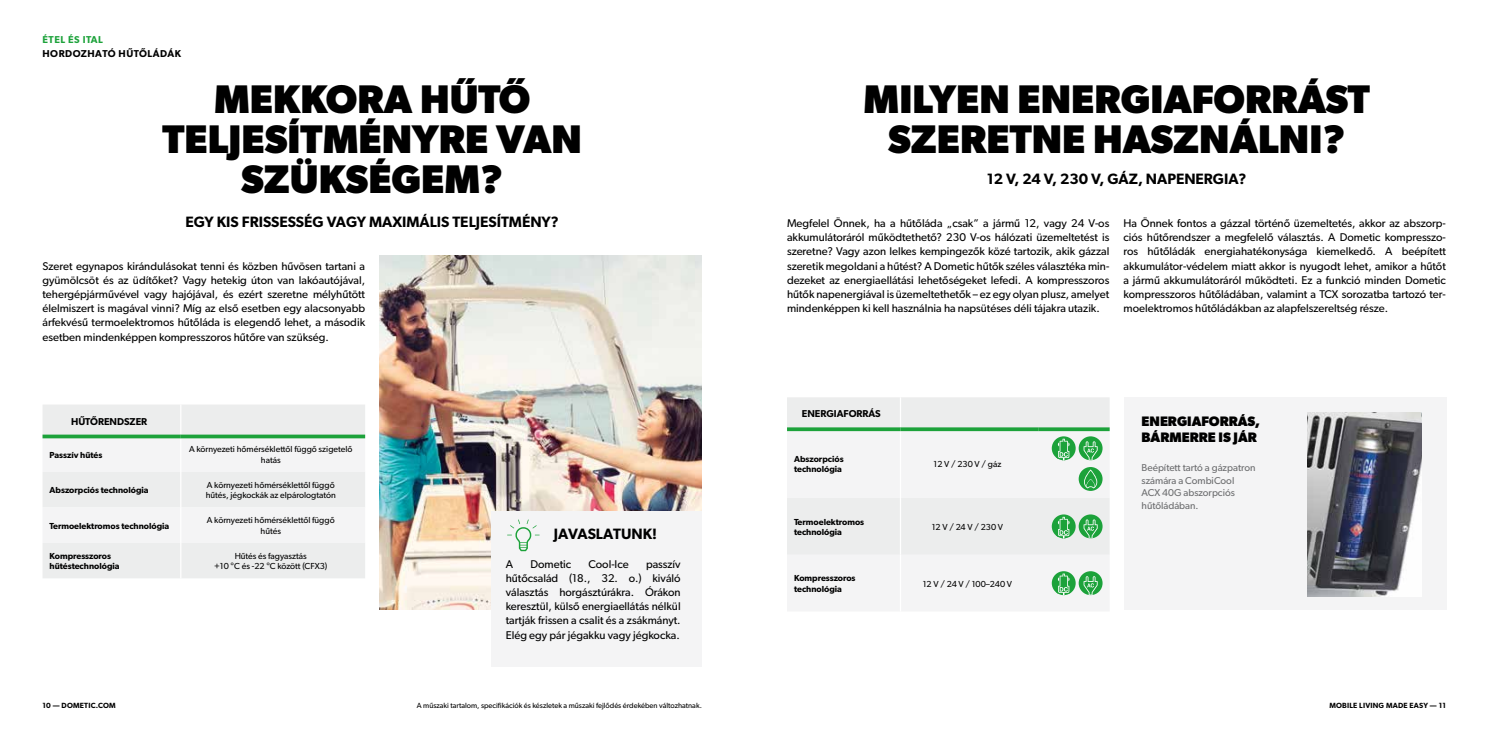
<style>
.page{position:relative;width:1489px;height:745px;background:#fff}
.page>*{position:absolute;margin:0;border:0;box-sizing:border-box;transform-origin:0 0}
.t1{font:700 40px/40px "Gibson";color:#000;text-align:center}
.t2{font:600 15px "Gibson";color:#000}
.t3{font:700 13.75px/16.2px "Gibson";color:#000}
.t4{font:11.25px/14.1px "Gibson";color:#000;text-align:justify}
.t5{font:10px/12.5px "Gibson";color:#6d6e70}
.t6{font:600 10px "Gibson";color:#000}
.t7{font:600 10px "Gibson";letter-spacing:.05em;color:#000}
.t8{font:600 10px "Gibson";letter-spacing:.05em;color:#1ca23a}
.t9{font:8.75px/10.5px "Gibson";color:#000;text-align:center}
.t10{font:600 8.75px/10.5px "Gibson";color:#000}
.t11{font:7.5px "Gibson";color:#000}
.t12{font:600 7.5px "Gibson";letter-spacing:.025em;color:#000}
</style>
<div class="page">
<div style="left:1123px;top:397px;width:323px;height:212px;background:#f4f4f5"></div>
<img style="left:379px;top:255px;width:323px;height:354px">
<div style="left:787px;top:397px;width:322px;height:30px;background:#eceded"></div>
<div style="left:787px;top:431px;width:322px;height:180px;background:#f4f4f5"></div>
<hr style="left:899px;top:397px;width:2px;height:30px;background:#fff">
<hr style="left:899px;top:431px;width:2px;height:66px;background:#fff">
<hr style="left:899px;top:497px;width:2px;height:57px;background:#fff">
<hr style="left:899px;top:554px;width:2px;height:57px;background:#fff">
<svg style="left:787px;top:427px;width:113px;height:4px"></svg>
<svg style="left:900px;top:427px;width:138px;height:4px"></svg>
<svg style="left:1038px;top:427px;width:71px;height:4px"></svg>
<div style="left:1078px;top:436px;width:24px;height:24px;background:#1ca23a;border-radius:50%"></div>
<svg style="left:1083px;top:441px;width:14px;height:19px"></svg>
<div style="left:1051px;top:436px;width:24px;height:24px;background:#1ca23a;border-radius:50%"></div>
<svg style="left:1056px;top:438px;width:14px;height:22px"></svg>
<svg style="left:1078px;top:466px;width:24px;height:24px"></svg>
<svg style="left:1083px;top:469px;width:14px;height:19px"></svg>
<svg style="left:1078px;top:514px;width:24px;height:24px"></svg>
<svg style="left:1083px;top:519px;width:14px;height:19px"></svg>
<svg style="left:1051px;top:514px;width:24px;height:24px"></svg>
<svg style="left:1056px;top:516px;width:14px;height:22px"></svg>
<div style="left:1078px;top:571px;width:24px;height:23px;background:#1ca23a;border-radius:50%"></div>
<svg style="left:1083px;top:576px;width:14px;height:18px"></svg>
<svg style="left:1051px;top:571px;width:24px;height:23px"></svg>
<svg style="left:1056px;top:573px;width:14px;height:21px"></svg>
<img style="left:1307px;top:412px;width:114px;height:183px">
<div style="left:491px;top:510px;width:211px;height:156px;background:#f4f4f5"></div>
<svg style="left:507px;top:519px;width:32px;height:32px"></svg>
<div style="left:43px;top:405px;width:322px;height:173px;background:#eceded"></div>
<div style="left:43px;top:438px;width:322px;height:104px;background:#f4f4f5"></div>
<hr style="left:180px;top:404px;width:1px;height:30px;background:#fff">
<hr style="left:180px;top:438px;width:1px;height:33px;background:#fff">
<hr style="left:180px;top:471px;width:1px;height:36px;background:#fff">
<hr style="left:180px;top:507px;width:1px;height:35px;background:#fff">
<hr style="left:180px;top:542px;width:1px;height:36px;background:#fff">
<svg style="left:43px;top:434px;width:138px;height:4px"></svg>
<svg style="left:181px;top:434px;width:184px;height:4px"></svg>
<p class="t8" style="left:43px;top:33px;width:62px">ÉTEL ÉS ITAL</p>
<p class="t7" style="left:43px;top:47px;width:140px">HORDOZHATÓ HŰTŐLÁDÁK</p>
<h1 class="t1" style="left:162px;top:78px;width:421px">MEKKORA HŰTŐ<br>TELJESÍTMÉNYRE VAN<br>SZÜKSÉGEM?</h1>
<h1 class="t1" style="left:863px;top:78px;width:508px">MILYEN ENERGIAFORRÁST<br>SZERETNE HASZNÁLNI?</h1>
<h2 class="t2" style="left:185px;top:213px;width:375px">EGY KIS FRISSESSÉG VAGY MAXIMÁLIS TELJESÍTMÉNY?</h2>
<h2 class="t2" style="left:986px;top:170px;width:261px">12 V, 24 V, 230 V, GÁZ, NAPENERGIA?</h2>
<p class="t4" style="left:787px;top:216px;width:324px">Megfelel Önnek, ha a hűtőláda „csak” a jármű 12, vagy 24 V-os akkumulátoráról működtethető? 230 V-os hálózati üzemeltetést is szeretne? Vagy azon lelkes kempingezők közé tartozik, akik gázzal szeretik megoldani a hűtést? A Dometic hűtők széles választéka min&shy;dezeket az energiaellátási lehetőségeket lefedi. A kompresszoros hűtők napenergiával is üzemeltethetők – ez egy olyan plusz, amelyet mindenképpen ki kell használnia ha napsütéses déli tájakra utazik.</p>
<p class="t4" style="left:1123px;top:216px;width:324px">Ha Önnek fontos a gázzal történő üzemeltetés, akkor az abszorp&shy;ciós hűtőrendszer a megfelelő választás. A Dometic kompresszo&shy;ros hűtőládák energiahatékonysága kiemelkedő. A beépített akkumulátor-védelem miatt akkor is nyugodt lehet, amikor a hűtőt a jármű akkumulátoráról működteti. Ez a funkció minden Dometic kompresszoros hűtőládában, valamint a TCX sorozatba tartozó ter&shy;moelektromos hűtőládákban az alapfelszereltség része.</p>
<p class="t4" style="left:43px;top:258px;width:324px">Szeret egynapos kirándulásokat tenni és közben hűvösen tartani a gyümölcsöt és az üdítőket? Vagy hetekig úton van lakóautójával, tehergépjárművével vagy hajójával, és ezért szeretne mélyhűtött élelmiszert is magával vinni? Míg az első esetben egy alacsonyabb árfekvésű termoelektromos hűtőláda is elegendő lehet, a második esetben mindenképpen kompresszoros hűtőre van szükség.</p>
<p class="t6" style="left:71px;top:415px;width:78px">HŰTŐRENDSZER</p>
<p class="t10" style="left:50px;top:449px;width:54px">Passzív hűtés</p>
<p class="t9" style="left:189px;top:444px;width:165px">A környezeti hőmérséklettől függő szigetelő hatás</p>
<p class="t10" style="left:50px;top:484px;width:101px">Abszorpciós technológia</p>
<p class="t9" style="left:206px;top:479px;width:132px;text-align:left">A környezeti hőmérséklettől függő hűtés, jégkockák az elpárologtatón</p>
<p class="t10" style="left:50px;top:520px;width:121px">Termoelektromos technológia</p>
<p class="t9" style="left:207px;top:514px;width:129px">A környezeti hőmérséklettől függő hűtés</p>
<p class="t10" style="left:50px;top:550px;width:71px">Kompresszoros hűtéstechnológia</p>
<p class="t9" style="left:214px;top:550px;width:115px">Hűtés és fagyasztás<br>+10 °C és -22 °C között (CFX3)</p>
<h2 class="t2" style="left:553px;top:524px;width:105px">JAVASLATUNK!</h2>
<p class="t4" style="left:506px;top:556px;width:9px">A</p>
<p class="t4" style="left:530px;top:556px;width:42px">Dometic</p>
<p class="t4" style="left:588px;top:556px;width:42px">Cool-Ice</p>
<p class="t4" style="left:506px;top:556px;width:176px;text-indent:140px">passzív hűtőcsalád (18., 32. o.) kiváló választás horgásztúrákra. Órákon keresztül, külső energiaellátás nélkül tartják frissen a csalit és a zsákmányt.<br>Elég egy pár jégakku vagy jégkocka.</p>
<p class="t6" style="left:801px;top:407px;width:80px">ENERGIAFORRÁS</p>
<p class="t10" style="left:794px;top:453px;width:51px">Abszorpciós technológia</p>
<p class="t9" style="left:933px;top:458px;width:69px">12 V / 230 V / gáz</p>
<p class="t10" style="left:794px;top:516px;width:72px">Termoelektromos technológia</p>
<p class="t9" style="left:931px;top:521px;width:73px">12 V / 24 V / 230 V</p>
<p class="t10" style="left:794px;top:572px;width:63px">Kompresszoros technológia</p>
<p class="t9" style="left:922px;top:578px;width:91px">12 V / 24 V / 100–240 V</p>
<p class="t3" style="left:1141px;top:412px;width:120px">ENERGIAFORRÁS,<br>BÁRMERRE IS JÁR</p>
<p class="t5" style="left:1141px;top:461px;width:115px">Beépített tartó a gázpatron számára a CombiCool<br>ACX 40G abszorpciós hűtőládában.</p>
<p class="t12" style="left:43px;top:701px;width:75px">10 — DOMETIC.COM</p>
<p class="t11" style="left:417px;top:700px;width:286px">A műszaki tartalom, specifikációk és készletek a műszaki fejlődés érdekében változhatnak.</p>
<p class="t12" style="left:1329px;top:701px;width:118px">MOBILE LIVING MADE EASY — 11</p>
</div>
